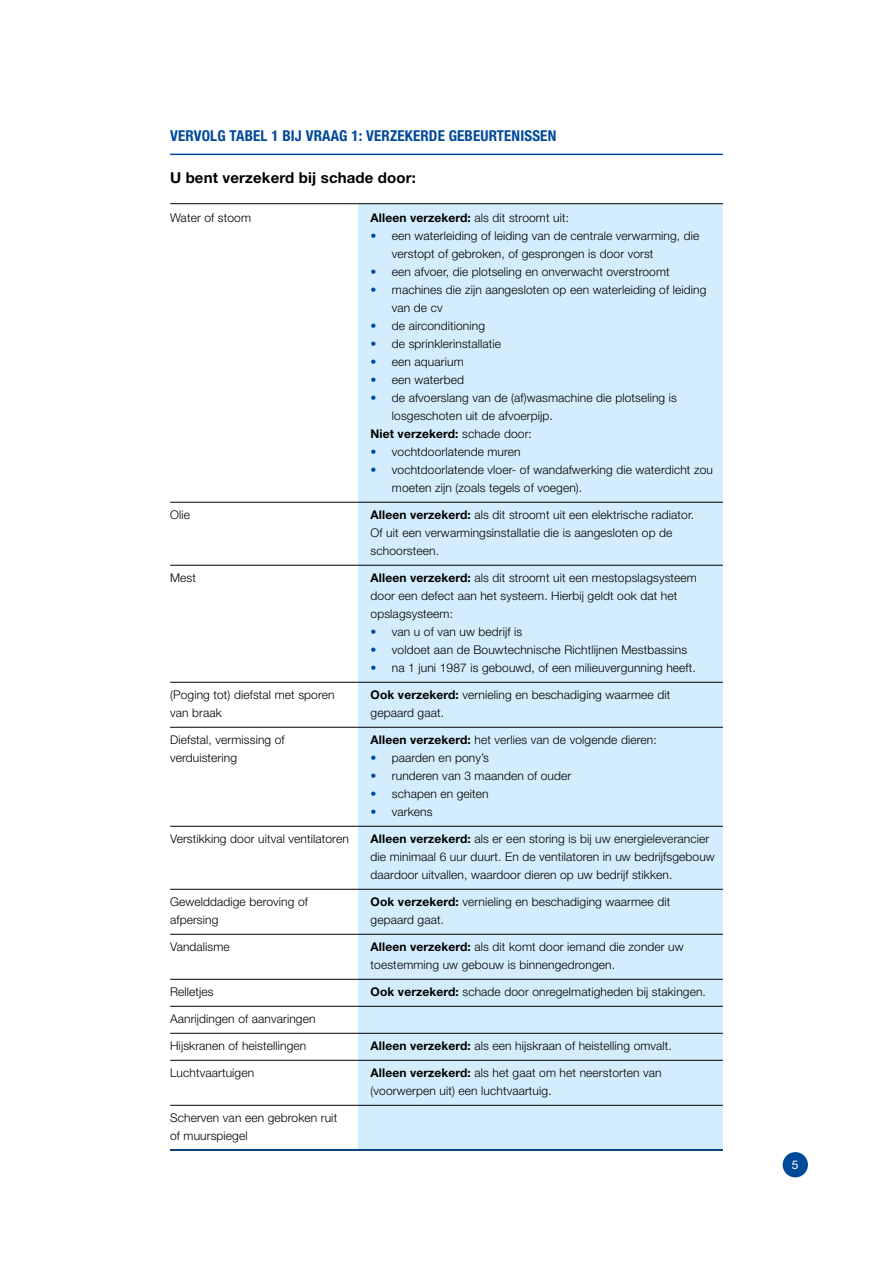
<style>
.page{position:relative;width:893px;height:1263px;background:#fff}
.page>*{position:absolute;margin:0;border:0;box-sizing:border-box;transform-origin:0 0}
.t1{font:700 condensed 15px "Helvetica Neue LT Std";letter-spacing:.01em;color:#004a9a}
.t2{font:700 15px "Helvetica Neue LT Std";letter-spacing:.01em;color:#000}
.t3{font:300 12px/18px "Helvetica Neue LT Std";letter-spacing:.01em;color:#000}
.t4{font:700 12px "Helvetica Neue LT Std";letter-spacing:.01em;color:#000}
.t5{font:12px "Helvetica Neue LT Std";color:#fff}
.s1{font-weight:700}
.s2{color:#004a9a}
.s3{font-weight:300}
</style>
<div class="page">
<div style="left:783px;top:1152px;width:25px;height:25px;background:#004a9a;border-radius:50%"></div>
<div style="left:358px;top:204px;width:365px;height:945px;background:#d4edfc"></div>
<hr style="left:170px;top:203px;width:188px;height:1px;background:#000">
<hr style="left:358px;top:203px;width:365px;height:1px;background:#000">
<hr style="left:170px;top:502px;width:188px;height:1px;background:#000">
<hr style="left:358px;top:502px;width:365px;height:1px;background:#000">
<hr style="left:170px;top:565px;width:188px;height:1px;background:#000">
<hr style="left:358px;top:565px;width:365px;height:1px;background:#000">
<hr style="left:170px;top:682px;width:188px;height:1px;background:#000">
<hr style="left:358px;top:682px;width:365px;height:1px;background:#000">
<hr style="left:170px;top:727px;width:188px;height:1px;background:#000">
<hr style="left:358px;top:727px;width:365px;height:1px;background:#000">
<hr style="left:170px;top:826px;width:188px;height:1px;background:#000">
<hr style="left:358px;top:826px;width:365px;height:1px;background:#000">
<hr style="left:170px;top:889px;width:188px;height:1px;background:#000">
<hr style="left:358px;top:889px;width:365px;height:1px;background:#000">
<hr style="left:170px;top:934px;width:188px;height:1px;background:#000">
<hr style="left:358px;top:934px;width:365px;height:1px;background:#000">
<hr style="left:170px;top:979px;width:188px;height:1px;background:#000">
<hr style="left:358px;top:979px;width:365px;height:1px;background:#000">
<hr style="left:170px;top:1006px;width:188px;height:1px;background:#000">
<hr style="left:358px;top:1006px;width:365px;height:1px;background:#000">
<hr style="left:170px;top:1033px;width:188px;height:1px;background:#000">
<hr style="left:358px;top:1033px;width:365px;height:1px;background:#000">
<hr style="left:170px;top:1060px;width:188px;height:1px;background:#000">
<hr style="left:358px;top:1060px;width:365px;height:1px;background:#000">
<hr style="left:170px;top:1105px;width:188px;height:1px;background:#000">
<hr style="left:358px;top:1105px;width:365px;height:1px;background:#000">
<hr style="left:170px;top:1150px;width:188px;height:1px;background:#000">
<hr style="left:358px;top:1150px;width:365px;height:1px;background:#000">
<hr style="left:170px;top:1149px;width:553px;height:1px;background:#004a9a">
<hr style="left:170px;top:154px;width:553px;height:1px;background:#004a9a">
<p class="t1" style="left:170px;top:126px;width:388px">VERVOLG TABEL 1 BIJ VRAAG 1: VERZEKERDE GEBEURTENISSEN</p>
<p class="t2" style="left:170px;top:168px;width:247px">U bent verzekerd bij schade door:</p>
<p class="t3" style="left:170px;top:208px;width:82px">Water of stoom</p>
<p class="t3" style="left:371px;top:208px;width:200px"><span class="s1">Alleen verzekerd:</span> als dit stroomt uit:</p>
<p class="t3" style="left:392px;top:226px;width:309px;text-indent:-21px"><span class="s2">•</span> een waterleiding of leiding van de centrale verwarming, die verstopt of gebroken, of gesprongen is door vorst</p>
<p class="t3" style="left:371px;top:262px;width:301px"><span class="s2">•</span> een afvoer, die plotseling en onverwacht overstroomt</p>
<p class="t3" style="left:392px;top:280px;width:316px;text-indent:-21px"><span class="s2">•</span> machines die zijn aangesloten op een waterleiding of leiding van de cv</p>
<p class="t3" style="left:371px;top:316px;width:116px"><span class="s2">•</span> de airconditioning</p>
<p class="t3" style="left:371px;top:334px;width:132px"><span class="s2">•</span> de sprinklerinstallatie</p>
<p class="t3" style="left:371px;top:352px;width:95px"><span class="s2">•</span> een aquarium</p>
<p class="t3" style="left:371px;top:370px;width:95px"><span class="s2">•</span> een waterbed</p>
<p class="t3" style="left:371px;top:388px;width:308px"><span class="s2">•</span> de afvoerslang van de (af)wasmachine die plotseling is</p>
<p class="t3" style="left:392px;top:406px;width:162px">losgeschoten uit de afvoerpijp.</p>
<p class="t4" style="left:371px;top:426px;width:163px">Niet verzekerd: <span class="s3">schade door:</span></p>
<p class="t3" style="left:371px;top:442px;width:152px"><span class="s2">•</span> vochtdoorlatende muren</p>
<p class="t3" style="left:392px;top:460px;width:323px;text-indent:-21px"><span class="s2">•</span> vochtdoorlatende vloer- of wandafwerking die waterdicht zou moeten zijn (zoals tegels of voegen).</p>
<p class="t3" style="left:170px;top:505px;width:21px">Olie</p>
<p class="t3" style="left:371px;top:505px;width:325px"><span class="s1">Alleen verzekerd:</span> als dit stroomt uit een elektrische radiator.<br>Of uit een verwarmingsinstallatie die is aangesloten op de schoorsteen.</p>
<p class="t3" style="left:170px;top:568px;width:27px">Mest</p>
<p class="t3" style="left:371px;top:568px;width:328px"><span class="s1">Alleen verzekerd:</span> als dit stroomt uit een mestopslagsysteem door een defect aan het systeem. Hierbij geldt ook dat het opslagsysteem:</p>
<p class="t3" style="left:371px;top:622px;width:153px"><span class="s2">•</span> van u of van uw bedrijf is</p>
<p class="t3" style="left:371px;top:640px;width:318px"><span class="s2">•</span> voldoet aan de Bouwtechnische Richtlijnen Mestbassins</p>
<p class="t3" style="left:371px;top:658px;width:327px"><span class="s2">•</span> na 1 juni 1987 is gebouwd, of een milieuvergunning heeft.</p>
<p class="t3" style="left:170px;top:685px;width:166px">(Poging tot) diefstal met sporen van braak</p>
<p class="t3" style="left:371px;top:685px;width:301px"><span class="s1">Ook verzekerd:</span> vernieling en beschadiging waarmee dit gepaard gaat.</p>
<p class="t3" style="left:170px;top:730px;width:116px">Diefstal, vermissing of verduistering</p>
<p class="t3" style="left:371px;top:730px;width:288px"><span class="s1">Alleen verzekerd:</span> het verlies van de volgende dieren:</p>
<p class="t3" style="left:371px;top:748px;width:120px"><span class="s2">•</span> paarden en pony’s</p>
<p class="t3" style="left:371px;top:766px;width:202px"><span class="s2">•</span> runderen van 3 maanden of ouder</p>
<p class="t3" style="left:371px;top:784px;width:120px"><span class="s2">•</span> schapen en geiten</p>
<p class="t3" style="left:371px;top:802px;width:63px"><span class="s2">•</span> varkens</p>
<p class="t3" style="left:170px;top:829px;width:180px">Verstikking door uitval ventilatoren</p>
<p class="t3" style="left:371px;top:829px;width:346px"><span class="s1">Alleen verzekerd:</span> als er een storing is bij uw energieleverancier die minimaal 6 uur duurt. En de ventilatoren in uw bedrijfsgebouw daardoor uitvallen, waardoor dieren op uw bedrijf stikken.</p>
<p class="t3" style="left:170px;top:892px;width:139px">Gewelddadige beroving of afpersing</p>
<p class="t3" style="left:371px;top:892px;width:301px"><span class="s1">Ook verzekerd:</span> vernieling en beschadiging waarmee dit gepaard gaat.</p>
<p class="t3" style="left:170px;top:937px;width:61px">Vandalisme</p>
<p class="t3" style="left:371px;top:937px;width:315px"><span class="s1">Alleen verzekerd:</span> als dit komt door iemand die zonder uw toestemming uw gebouw is binnengedrongen.</p>
<p class="t3" style="left:170px;top:982px;width:45px">Relletjes</p>
<p class="t3" style="left:371px;top:982px;width:337px"><span class="s1">Ook verzekerd:</span> schade door onregelmatigheden bij stakingen.</p>
<p class="t3" style="left:170px;top:1009px;width:147px">Aanrijdingen of aanvaringen</p>
<p class="t3" style="left:170px;top:1036px;width:138px">Hijskranen of heistellingen</p>
<p class="t3" style="left:371px;top:1036px;width:303px"><span class="s1">Alleen verzekerd:</span> als een hijskraan of heistelling omvalt.</p>
<p class="t3" style="left:170px;top:1063px;width:86px">Luchtvaartuigen</p>
<p class="t3" style="left:371px;top:1063px;width:292px"><span class="s1">Alleen verzekerd:</span> als het gaat om het neerstorten van (voorwerpen uit) een luchtvaartuig.</p>
<p class="t3" style="left:170px;top:1108px;width:169px">Scherven van een gebroken ruit of muurspiegel</p>
<p class="t5" style="left:792px;top:1157px;width:8px">5</p>
</div>
